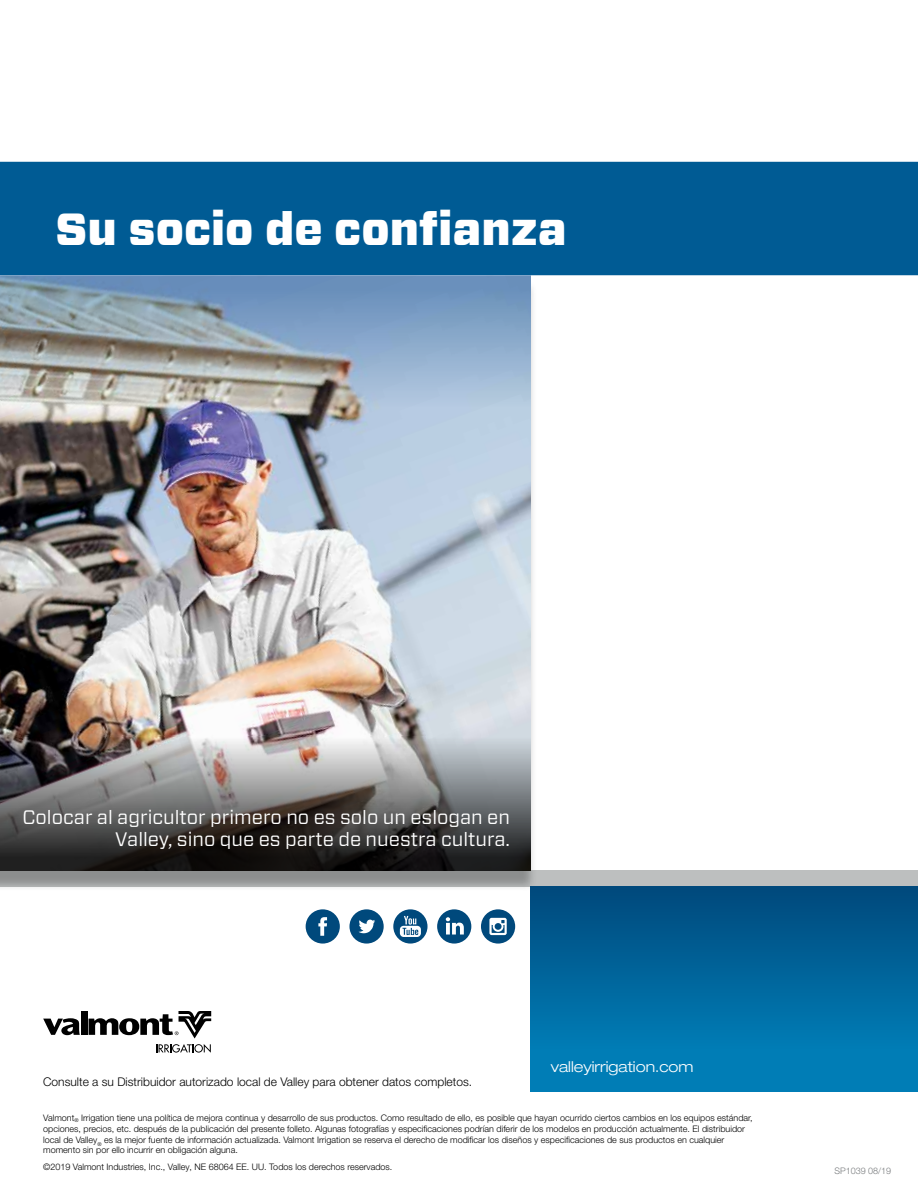
<style>
.page{position:relative;width:918px;height:1188px;background:#fff}
.page>*{position:absolute;margin:0;border:0;box-sizing:border-box;transform-origin:0 0}
.t1{font:900 45px "Forza";color:#fff}
.t2{font:19.5px/22.5px "Forza";color:#fff;text-align:right}
.t3{font:300 expanded 15px "Helvetica Neue LT Pro";color:#fff}
.t4{font:300 12px "Helvetica Neue LT Pro";color:#000}
.t5{font:300 9px/10.8px "Helvetica Neue LT Pro";color:#000}
.t6{font:300 9px "Helvetica Neue LT Pro";color:#787b7d}
</style>
<div class="page">
<div style="left:0;top:870px;width:918px;height:17px;background:#bdbfbf"></div>
<div style="left:0;top:280px;width:538px;height:612px;background:#000;opacity:.26"></div>
<img style="left:0;top:275px;width:531px;height:462px">
<svg style="left:0;top:276px;width:531px;height:131px;background:#90a2b4"></svg>
<div style="left:530px;top:886px;width:388px;height:206px;background:#007db6"></div>
<div style="left:530px;top:886px;width:388px;height:163px;background:linear-gradient(to bottom,#00487b,#007cb5)"></div>
<svg style="left:43px;top:1018px;width:37px;height:17px"></svg>
<div style="left:81px;top:1011px;width:6px;height:24px;background:#000"></div>
<svg style="left:89px;top:1011px;width:122px;height:42px"></svg>
<svg style="left:0;top:737px;width:531px;height:133px;background:#656363"></svg>
<svg style="left:306px;top:909px;width:34px;height:35px"></svg>
<svg style="left:349px;top:909px;width:35px;height:35px"></svg>
<svg style="left:393px;top:909px;width:35px;height:35px"></svg>
<svg style="left:400px;top:916px;width:21px;height:21px"></svg>
<svg style="left:437px;top:909px;width:34px;height:35px"></svg>
<div style="left:481px;top:909px;width:34px;height:35px;background:#00497c;border-radius:50%"></div>
<svg style="left:489px;top:918px;width:18px;height:17px"></svg>
<div style="left:0;top:162px;width:918px;height:113px;background:#005b94"></div>
<h1 class="t1" style="left:56px;top:199px;width:513px">Su socio de confianza</h1>
<h2 class="t2" style="left:22px;top:805px;width:489px">Colocar al agricultor primero no es solo un eslogan en<br>Valley, sino que es parte de nuestra cultura.</h2>
<h3 class="t4" style="left:43px;top:1074px;width:430px">Consulte a su Distribuidor autorizado local de Valley para obtener datos completos.</h3>
<h3 class="t3" style="left:551px;top:1057px;width:144px">valleyirrigation.com</h3>
<p class="t5" style="left:43px;top:1112px;width:711px">Valmont<sub>®</sub> Irrigation tiene una política de mejora continua y desarrollo de sus productos. Como resultado de ello, es posible que hayan ocurrido ciertos cambios en los equipos estándar, opciones, precios, etc. después de la publicación del presente folleto. Algunas fotografías y especificaciones podrían diferir de los modelos en producción actualmente. El distribuidor local de Valley<sub>®</sub> es la mejor fuente de información actualizada. Valmont Irrigation se reserva el derecho de modificar los diseños y especificaciones de sus productos en cualquier momento sin por ello incurrir en obligación alguna.</p>
<p class="t5" style="left:43px;top:1161px;width:351px">©2019 Valmont Industries, Inc., Valley, NE 68064 EE. UU. Todos los derechos reservados.</p>
<p class="t6" style="left:834px;top:1166px;width:58px">SP1039 08/19</p>
</div>
